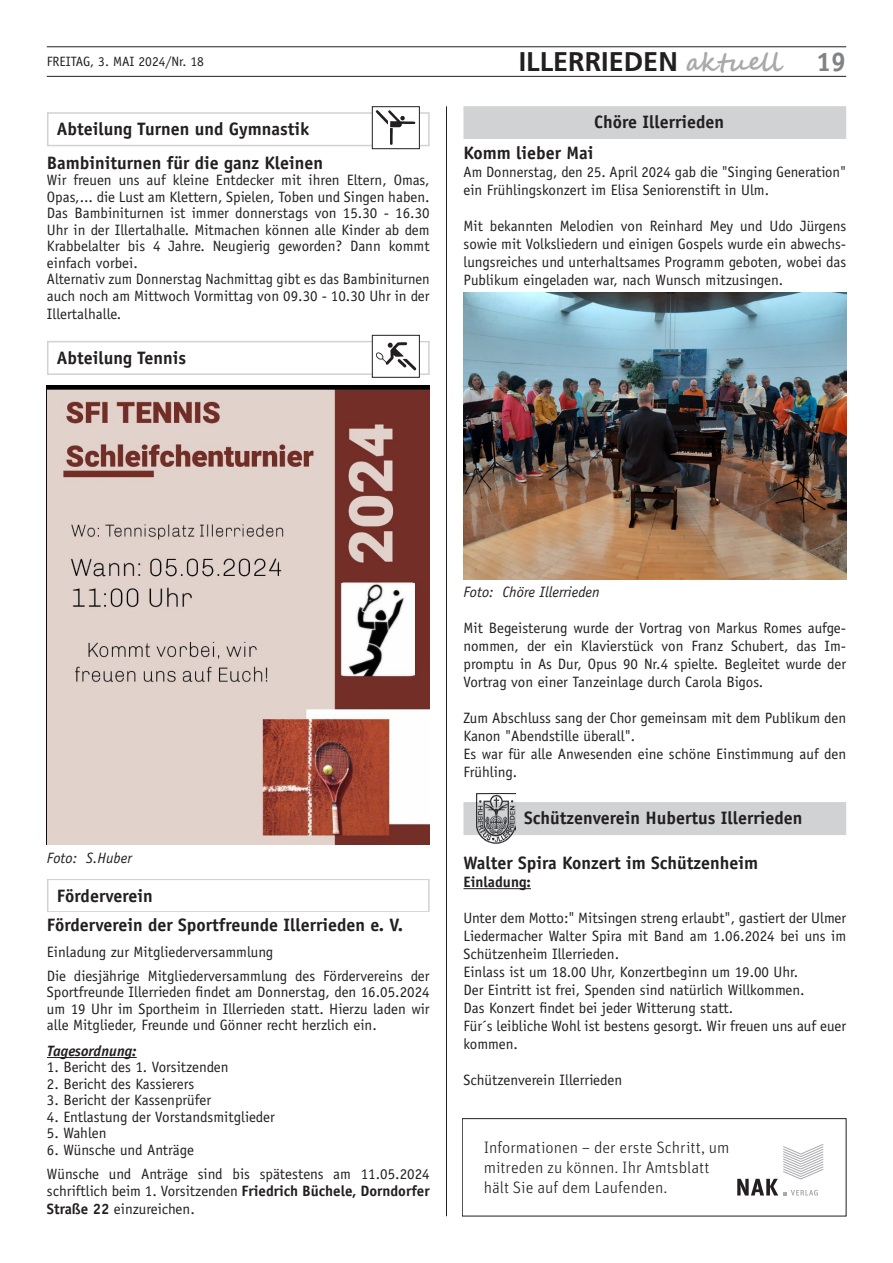
<style>
.page{position:relative;width:893px;height:1263px;background:#fff}
.page>*{position:absolute;margin:0;border:0;box-sizing:border-box;transform-origin:0 0}
.t1{font:700 27px "Frutiger";color:#231f20}
.t2{font:700 27px "Officina Sans";color:#808285}
.t3{font:700 18px/33.2px "Officina Sans";color:#231f20;text-align:center}
.t4{font:300 16.5px/20.2px "Unit Pro";color:#231f20}
.t5{font:15px/18px "Officina Sans";color:#231f20}
.t6{font:italic 15px "Officina Sans";color:#231f20}
.t7{font:italic 700 15px "Officina Sans";color:#231f20}
.t8{font:700 15px "Officina Sans";color:#231f20}
.t9{font:13.5px "Officina Sans";color:#231f20}
.s1{font-family:"Segoe Script";font-size:25.5px;color:#a8a9ad}
.s2{font-weight:700}
</style>
<div class="page">
<hr style="left:47px;top:76px;width:799px;height:1px;background:#231f20">
<hr style="left:47px;top:47px;width:799px;height:1px;background:#231f20">
<hr style="left:446px;top:106px;width:1px;height:1110px;background:#231f20">
<hr style="left:463px;top:888px;width:68px;height:1px;background:#231f20">
<div style="left:463px;top:106px;width:383px;height:33px;background:#d1d2d4"></div>
<img style="left:463px;top:292px;width:383px;height:287px">
<div style="left:463px;top:802px;width:383px;height:33px;background:#d1d2d4"></div>
<img style="left:476px;top:794px;width:39px;height:49px">
<hr style="left:47px;top:1057px;width:90px;height:1px;background:#231f20">
<div style="left:47px;top:112px;width:383px;height:34px;border:2px solid #d1d2d4"></div>
<div style="left:372px;top:107px;width:47px;height:42px;background:#fff"></div>
<img style="left:375px;top:110px;width:41px;height:35px">
<div style="left:372px;top:106px;width:48px;height:43px;border:1px solid #231f20"></div>
<div style="left:47px;top:341px;width:383px;height:34px;border:2px solid #d1d2d4"></div>
<div style="left:372px;top:335px;width:47px;height:42px;background:#fff"></div>
<img style="left:376px;top:342px;width:41px;height:29px">
<div style="left:372px;top:335px;width:48px;height:43px;border:1px solid #231f20"></div>
<img style="left:47px;top:386px;width:383px;height:459px">
<div style="left:47px;top:879px;width:383px;height:33px;border:2px solid #d1d2d4"></div>
<svg style="left:737px;top:1144px;width:87px;height:51px"></svg>
<div style="left:462px;top:1118px;width:384px;height:98px;border:1px solid #231f20"></div>
<p class="t9" style="left:47px;top:53px;width:159px">FREITAG, 3. MAI 2024/Nr. 18</p>
<h1 class="t1" style="left:519px;top:46px;width:264px">ILLERRIEDEN <span class="s1">aktuell</span></h1>
<h1 class="t2" style="left:816px;top:45px;width:32px">19</h1>
<p class="t3" style="left:47px;top:113px;width:278px">Abteilung Turnen und Gymnastik<br>Bambiniturnen für die ganz Kleinen</p>
<p class="t5" style="left:47px;top:172px;width:384px;line-height:16.5px">Wir freuen uns auf kleine Entdecker mit ihren Eltern, Omas, Opas,... die Lust am Klettern, Spielen, Toben und Singen haben.<br>Das Bambiniturnen ist immer donnerstags von 15.30 - 16.30<br>Uhr in der Illertalhalle. Mitmachen können alle Kinder ab dem Krabbelalter bis 4 Jahre. Neugierig geworden? Dann kommt einfach vorbei.<br>Alternativ zum Donnerstag Nachmittag gibt es das Bambiniturnen auch noch am Mittwoch Vormittag von 09.30 - 10.30 Uhr in der</p>
<p class="t5" style="left:47px;top:305px;width:76px">Illertalhalle.</p>
<p class="t3" style="left:57px;top:341px;width:131px">Abteilung Tennis</p>
<p class="t3" style="left:594px;top:105px;width:132px">Chöre Illerrieden</p>
<p class="t3" style="left:463px;top:136px;width:132px">Komm lieber Mai</p>
<p class="t5" style="left:463px;top:162px;width:384px">Am Donnerstag, den 25. April 2024 gab die "Singing Generation" ein Frühlingskonzert im Elisa Seniorenstift in Ulm.</p>
<p class="t5" style="left:463px;top:216px;width:384px;text-align:justify">Mit bekannten Melodien von Reinhard Mey und Udo Jürgens sowie mit Volksliedern und einigen Gospels wurde ein abwechs&shy;lungsreiches und unterhaltsames Programm geboten, wobei das Publikum eingeladen war, nach Wunsch mitzusingen.</p>
<p class="t6" style="left:47px;top:849px;width:86px">Foto: S.Huber</p>
<p class="t3" style="left:47px;top:880px;width:358px;line-height:29.7px;text-align:left;text-indent:10px">Förderverein<br>Förderverein der Sportfreunde Illerrieden e. V.</p>
<p class="t5" style="left:47px;top:940px;width:384px;line-height:24px">Einladung zur Mitgliederversammlung<br>Die diesjährige Mitgliederversammlung des Fördervereins der</p>
<p class="t5" style="left:47px;top:984px;width:384px;line-height:16.5px;text-align:justify">Sportfreunde Illerrieden findet am Donnerstag, den 16.05.2024 um 19 Uhr im Sportheim in Illerrieden statt. Hierzu laden wir alle Mitglieder, Freunde und Gönner recht herzlich ein.</p>
<p class="t7" style="left:47px;top:1042px;width:91px">Tagesordnung:</p>
<p class="t5" style="left:47px;top:1058px;width:183px">1. Bericht des 1. Vorsitzenden</p>
<p class="t5" style="left:47px;top:1075px;width:149px">2. Bericht des Kassierers</p>
<p class="t5" style="left:47px;top:1091px;width:166px">3. Bericht der Kassenprüfer</p>
<p class="t5" style="left:47px;top:1108px;width:229px">4. Entlastung der Vorstandsmitglieder</p>
<p class="t5" style="left:47px;top:1124px;width:61px">5. Wahlen</p>
<p class="t5" style="left:47px;top:1138px;width:384px;line-height:24px">6. Wünsche und Anträge<br>Wünsche und Anträge sind bis spätestens am 11.05.2024</p>
<p class="t5" style="left:47px;top:1181px;width:384px">schriftlich beim 1. Vorsitzenden <span class="s2">Friedrich Büchele, Dorndorfer<br>Straße 22</span> einzureichen.</p>
<p class="t6" style="left:463px;top:584px;width:138px">Foto: Chöre Illerrieden</p>
<p class="t5" style="left:463px;top:619px;width:384px;text-align:justify">Mit Begeisterung wurde der Vortrag von Markus Romes aufge&shy;nommen, der ein Klavierstück von Franz Schubert, das Im&shy;promptu in As Dur, Opus 90 Nr.4 spielte. Begleitet wurde der Vortrag von einer Tanzeinlage durch Carola Bigos.</p>
<p class="t5" style="left:463px;top:709px;width:384px">Zum Abschluss sang der Chor gemeinsam mit dem Publikum den Kanon "Abendstille überall".<br>Es war für alle Anwesenden eine schöne Einstimmung auf den Frühling.</p>
<p class="t3" style="left:524px;top:801px;width:280px">Schützenverein Hubertus Illerrieden</p>
<p class="t3" style="left:463px;top:846px;width:296px">Walter Spira Konzert im Schützenheim</p>
<p class="t8" style="left:463px;top:873px;width:69px">Einladung:</p>
<p class="t5" style="left:463px;top:909px;width:384px">Unter dem Motto:" Mitsingen streng erlaubt", gastiert der Ulmer Liedermacher Walter Spira mit Band am 1.06.2024 bei uns im Schützenheim Illerrieden.<br>Einlass ist um 18.00 Uhr, Konzertbeginn um 19.00 Uhr.<br>Der Eintritt ist frei, Spenden sind natürlich Willkommen.<br>Das Konzert findet bei jeder Witterung statt.<br>Für´s leibliche Wohl ist bestens gesorgt. Wir freuen uns auf euer kommen.</p>
<p class="t5" style="left:463px;top:1071px;width:160px">Schützenverein Illerrieden</p>
<p class="t4" style="left:484px;top:1137px;width:247px">Informationen – der erste Schritt, um mitreden zu können. Ihr Amtsblatt hält Sie auf dem Laufenden.</p>
</div>
